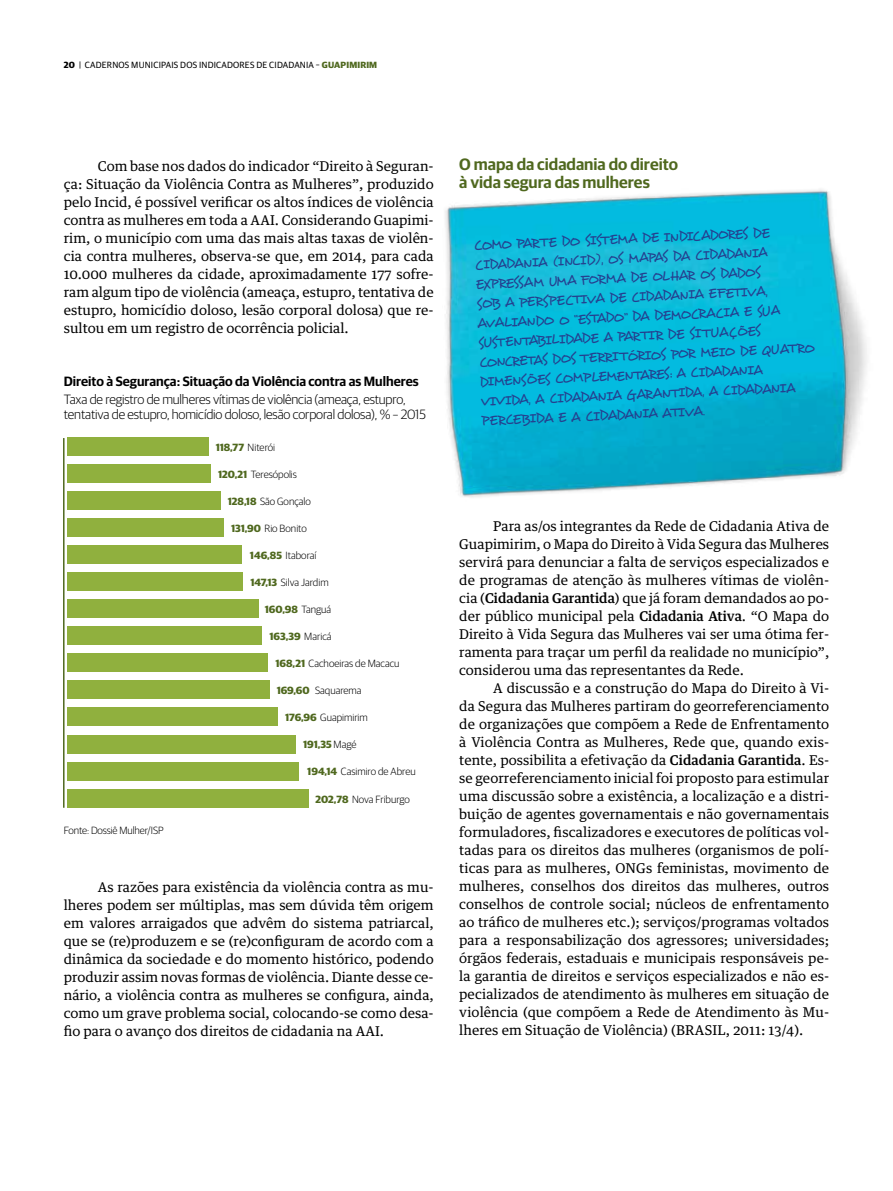
<style>
.page{position:relative;width:893px;height:1191px;background:#fff}
.page>*{position:absolute;margin:0;border:0;box-sizing:border-box;transform-origin:0 0}
.t1{font:600 16.5px/18px "Guardian Sans";color:#4f681e}
.t2{font:13.5px/18px "Guardian Text Egyp";color:#000;text-align:justify}
.t3{font:13.5px/19.5px "Desyrel";color:#25408f}
.t4{font:300 13.5px/15px "Guardian Sans";letter-spacing:-.01em;color:#000}
.t5{font:600 13.5px "Guardian Sans";color:#000}
.t6{font:300 10.5px "Guardian Sans";color:#000}
.t7{font:700 10.5px "Guardian Sans";color:#4f681e}
.t8{font:9px "Guardian Sans";letter-spacing:.02em;color:#000}
.s1{font-weight:700}
.s2{font-weight:700;color:#4f681e}
.s3{font-weight:300;color:#000}
.s4{font-weight:500}
</style>
<div class="page">
<img style="left:445px;top:189px;width:422px;height:309px">
<hr style="left:63px;top:438px;width:2px;height:369px;background:#4f681e">
<div style="left:67px;top:438px;width:141px;height:18px;background:#90b03e"></div>
<div style="left:67px;top:465px;width:144px;height:18px;background:#90b03e"></div>
<div style="left:67px;top:492px;width:153px;height:18px;background:#90b03e"></div>
<div style="left:67px;top:654px;width:201px;height:18px;background:#90b03e"></div>
<div style="left:67px;top:519px;width:157px;height:18px;background:#90b03e"></div>
<div style="left:67px;top:681px;width:202px;height:18px;background:#90b03e"></div>
<div style="left:67px;top:546px;width:175px;height:18px;background:#90b03e"></div>
<div style="left:67px;top:708px;width:211px;height:18px;background:#90b03e"></div>
<div style="left:67px;top:573px;width:176px;height:18px;background:#90b03e"></div>
<div style="left:67px;top:735px;width:228px;height:18px;background:#90b03e"></div>
<div style="left:67px;top:600px;width:191px;height:18px;background:#90b03e"></div>
<div style="left:67px;top:762px;width:232px;height:18px;background:#90b03e"></div>
<div style="left:67px;top:627px;width:195px;height:18px;background:#90b03e"></div>
<div style="left:67px;top:789px;width:242px;height:18px;background:#90b03e"></div>
<p class="t8" style="left:64px;top:58px;width:283px"><span class="s1">20</span> | CADERNOS MUNICIPAIS DOS I NDICADORES DE CIDADANIA – <span class="s2">GUAPIMIRIM</span></p>
<p class="t2" style="left:64px;top:156px;width:371px;text-indent:34px">Com base nos dados do indicador “Direito à Seguran&shy;ça: Situação da Violência Contra as Mulheres”, produzido pelo Incid, é possível verificar os altos índices de violência contra as mulheres em toda a AAI. Considerando Guapimi&shy;rim, o município com uma das mais altas taxas de violên&shy;cia contra mulheres, observa-se que, em 2014, para cada 10.000 mulheres da cidade, aproximadamente 177 sofre&shy;ram algum tipo de violência (ameaça, estupro, tentativa de estupro, homicídio doloso, lesão corporal dolosa) que re&shy;sultou em um registro de ocorrência policial.</p>
<p class="t5" style="left:64px;top:372px;width:357px">Direito à Segurança: Situação da Violência contra as Mulheres</p>
<p class="t4" style="left:64px;top:391px;width:364px">Taxa de registro de mulheres vítimas de violência (ameaça, estupro, tentativa de estupro, homicídio doloso, lesão corporal dolosa), % – 2015</p>
<p class="t6" style="left:216px;top:440px;width:61px"><span class="s2">118,77</span> Niterói</p>
<p class="t6" style="left:218px;top:467px;width:80px"><span class="s2">120,21</span> Teresópolis</p>
<p class="t6" style="left:228px;top:494px;width:84px"><span class="s2">128,18</span> São Gonçalo</p>
<p class="t6" style="left:231px;top:521px;width:77px"><span class="s2">131,90</span> Rio Bonito</p>
<p class="t6" style="left:250px;top:548px;width:68px"><span class="s2">146,85</span> I taboraí</p>
<p class="t6" style="left:250px;top:575px;width:80px"><span class="s2">147,13</span> Silva Jardim</p>
<p class="t7" style="left:265px;top:602px;width:68px">160,98 <span class="s3">Tanguá</span></p>
<p class="t7" style="left:269px;top:629px;width:64px">163,39 <span class="s3">Maricá</span></p>
<p class="t6" style="left:275px;top:656px;width:126px"><span class="s2">168,21</span> Cachoeiras de Macacu</p>
<p class="t6" style="left:277px;top:683px;width:86px"><span class="s2">169,60</span> Saquarema</p>
<p class="t6" style="left:285px;top:710px;width:84px"><span class="s2">176,96</span> Guapimirim</p>
<p class="t7" style="left:303px;top:736px;width:55px">191,35 <span class="s3">Magé</span></p>
<p class="t6" style="left:307px;top:764px;width:110px"><span class="s2">194,14</span> Casimiro de Abreu</p>
<p class="t6" style="left:64px;top:823px;width:92px">Fonte: Dossiê Mulher/ISP</p>
<p class="t6" style="left:316px;top:791px;width:96px"><span class="s2">202,78</span> Nova Friburgo</p>
<p class="t2" style="left:64px;top:876px;width:371px;text-indent:34px">As razões para existência da violência contra as mu&shy;lheres podem ser múltiplas, mas sem dúvida têm origem em valores arraigados que advêm do sistema patriarcal, que se (re)produzem e se (re)configuram de acordo com a dinâmica da sociedade e do momento histórico, podendo produzir assim novas formas de violência. Diante desse ce&shy;nário, a violência contra as mulheres se configura, ainda, como um grave problema social, colocando-se como desa&shy;fio para o avanço dos direitos de cidadania na AAI.</p>
<p class="t1" style="left:459px;top:154px;width:220px">O mapa da cidadania do direito à vida segura das mulheres</p>
<p class="t3" style="left:472px;top:237px;width:338px;rotate:-3deg">Como par te do Sistema de Indic adores de Cidadania (Incid), os Mapas da Cidadania expressam uma forma de olhar os dados<br>sob a perspectiva de Cidadania Ef etiva, avaliando o “estado” da democr ac ia e sua sustentabilidade a par tir de si tuações<br>concr etas dos terr i tórios por meio de quatro dimensões complementares: a Cidadania Vivida, a Cidadania Garantida, a Cidadania Perc ebida e a Cidadania Ativa.</p>
<p class="t2" style="left:459px;top:516px;width:371px;text-indent:34px">Para as/os integrantes da Rede de Cidadania Ativa de Guapimirim, o Mapa do Direito à Vida Segura das Mulheres servirá para denunciar a falta de serviços especializados e de programas de atenção às mulheres vítimas de violên&shy;cia (<span class="s4">Cidadania Garantida</span>) que já foram demandados ao po&shy;der público municipal pela <span class="s4">Cidadania Ativa</span>. “O Mapa do Direito à Vida Segura das Mulheres vai ser uma ótima fer&shy;ramenta para traçar um perfil da realidade no município”, considerou uma das representantes da Rede.</p>
<p class="t2" style="left:459px;top:678px;width:371px;text-indent:34px">A discussão e a construção do Mapa do Direito à Vi&shy;da Segura das Mulheres partiram do georreferenciamento de organizações que compõem a Rede de Enfrentamento à Violência Contra as Mulheres, Rede que, quando exis&shy;tente, possibilita a efetivação da <span class="s4">Cidadania Garantida</span>. Es&shy;se georreferenciamento inicial foi proposto para estimular uma discussão sobre a existência, a localização e a distri&shy;buição de agentes governamentais e não governamentais formuladores, fiscalizadores e executores de políticas vol&shy;tadas para os direitos das mulheres (organismos de polí&shy;ticas para as mulheres, ONGs feministas, movimento de mulheres, conselhos dos direitos das mulheres, outros conselhos de controle social; núcleos de enfrentamento ao tráfico de mulheres etc.); serviços/programas voltados para a responsabilização dos agressores; universidades; órgãos federais, estaduais e municipais responsáveis pe&shy;la garantia de direitos e serviços especializados e não es&shy;pecializados de atendimento às mulheres em situação de violência (que compõem a Rede de Atendimento às Mu&shy;lheres em Situação de Violência) (Brasil</p>
<p class="t2" style="left:726px;top:1020px;width:79px">, 2011: 13/4).</p>
</div>
